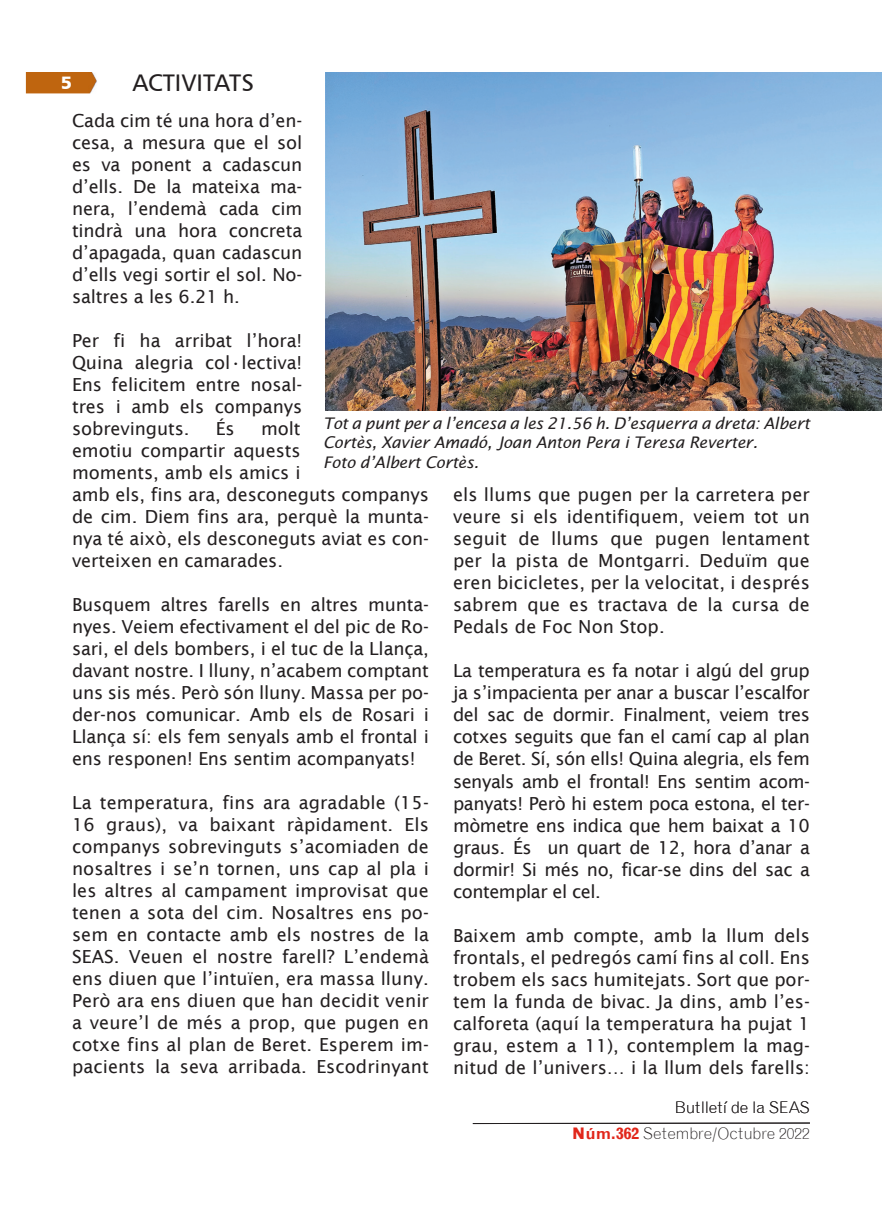
<style>
.page{position:relative;width:882px;height:1219px;background:#fff}
.page>*{position:absolute;margin:0;border:0;box-sizing:border-box;transform-origin:0 0}
.t1{font:24px "Humanist 777 BT Roman B";color:#231f20}
.t2{font:18px/22px "Lucida Sans";letter-spacing:-.005em;color:#231f20;text-align:justify}
.t3{font:18px "Humanist 777 BT Black B";color:#fff}
.t4{font:16px/19.2px "Lucida Sans Ita";letter-spacing:-.015em;color:#231f20}
.t5{font:300 16px "Grotesque";color:#231f20}
.s1{font-weight:700;color:#e1271b}
</style>
<div class="page">
<img style="left:26px;top:72px;width:71px;height:22px">
<hr style="left:473px;top:1122px;width:337px;height:2px;background:#231f20">
<img style="left:325px;top:72px;width:557px;height:338px">
<p class="t3" style="left:61px;top:71px;width:13px">5</p>
<h1 class="t1" style="left:132px;top:68px;width:123px">ACTIVITATS</h1>
<p class="t2" style="left:72px;top:110px;width:232px">Cada cim té una hora d’en&shy;cesa, a mesura que el sol es va ponent a cadascun d’ells. De la mateixa ma&shy;nera, l’endemà cada cim tindrà una hora concreta d’apagada, quan cadascun d’ells vegi sortir el sol. No&shy;saltres a les 6.21 h.</p>
<p class="t2" style="left:72px;top:330px;width:232px">Per fi ha arribat l’hora!<br>Quina alegria col•lectiva!<br>Ens felicitem entre nosal&shy;tres i amb els companys sobrevinguts.</p>
<p class="t4" style="left:323px;top:414px;width:488px">Tot a punt per a l’encesa a les 21.56 h. D’esquerra a dreta: Albert<br>Cortès, Xavier Amadó, Joan Anton Pera i Teresa Reverter.<br>Foto d’Albert Cortès.</p>
<p class="t2" style="left:216px;top:418px;width:20px">És</p>
<p class="t2" style="left:72px;top:418px;width:358px;text-align:left;text-indent:189px">molt<br>emotiu compartir aquests<br>moments, amb els amics i<br>amb els, fins ara, desconeguts companys de cim. Diem fins ara, perquè la munta&shy;nya té això, els desconeguts aviat es con&shy;verteixen en camarades.</p>
<p class="t2" style="left:72px;top:594px;width:358px">Busquem altres farells en altres munta&shy;nyes. Veiem efectivament el del pic de Ro&shy;sari, el dels bombers, i el tuc de la Llança, davant nostre. I lluny, n’acabem comptant uns sis més. Però són lluny. Massa per po&shy;der-nos comunicar. Amb els de Rosari i Llança sí: els fem senyals amb el frontal i ens responen! Ens sentim acompanyats!</p>
<p class="t2" style="left:72px;top:792px;width:358px">La temperatura, fins ara agradable (15- 16 graus), va baixant ràpidament. Els companys sobrevinguts s’acomiaden de nosaltres i se’n tornen, uns cap al pla i les altres al campament improvisat que tenen a sota del cim. Nosaltres ens po&shy;sem en contacte amb els nostres de la SEAS. Veuen el nostre farell? L’endemà ens diuen que l’intuïen, era massa lluny.<br>Però ara ens diuen que han decidit venir a veure’l de més a prop, que pugen en cotxe fins al plan de Beret. Esperem im&shy;pacients la seva arribada. Escodrinyant</p>
<p class="t2" style="left:453px;top:484px;width:358px">els llums que pugen per la carretera per veure si els identifiquem, veiem tot un seguit de llums que pugen lentament per la pista de Montgarri. Deduïm que eren bicicletes, per la velocitat, i després sabrem que es tractava de la cursa de Pedals de Foc Non Stop.</p>
<p class="t2" style="left:453px;top:660px;width:358px">La temperatura es fa notar i algú del grup ja s’impacienta per anar a buscar l’escalfor del sac de dormir. Finalment, veiem tres cotxes seguits que fan el camí cap al plan de Beret. Sí, són ells! Quina alegria, els fem senyals amb el frontal! Ens sentim acom&shy;panyats! Però hi estem poca estona, el ter&shy;mòmetre ens indica que hem baixat a 10 graus. És un quart de 12, hora d’anar a dormir! Si més no, ficar-se dins del sac a contemplar el cel.</p>
<p class="t2" style="left:453px;top:924px;width:358px">Baixem amb compte, amb la llum dels frontals, el pedregós camí fins al coll. Ens trobem els sacs humitejats. Sort que por&shy;tem la funda de bivac. Ja dins, amb l’es&shy;calforeta (aquí la temperatura ha pujat 1 grau, estem a 11), contemplem la mag&shy;nitud de l’univers… i la llum dels farells:</p>
<p class="t5" style="left:674px;top:1098px;width:137px">Butlletí de la SEAS</p>
<p class="t5" style="left:572px;top:1124px;width:239px"><span class="s1">Núm.362</span> Setembre/Octubre 2022</p>
</div>
